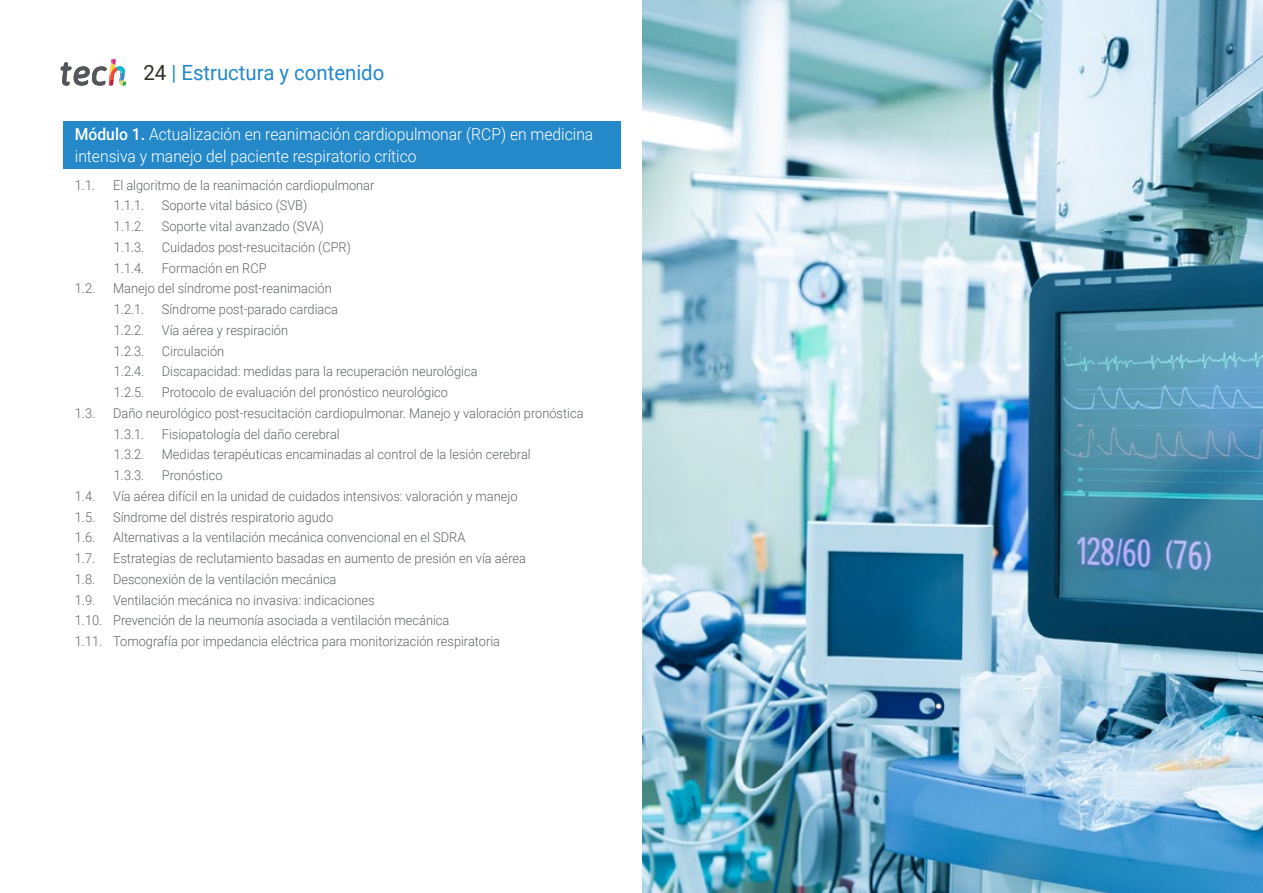
<style>
.page{position:relative;width:1263px;height:893px;background:#fff}
.page>*{position:absolute;margin:0;border:0;box-sizing:border-box;transform-origin:0 0}
.t1{font:21px "Roboto";color:#2488c9}
.t2{font:300 16.5px/22.5px "Roboto";color:#fff;scale:.95 1}
.t3{font:300 13.5px/20.7px "Roboto";color:#61646a;scale:.95 1}
.s1{color:#312e20}
.s2{font-weight:500}
</style>
<div class="page">
<div style="left:64px;top:121px;width:557px;height:48px;background:#2488c9"></div>
<img style="left:642px;top:0;width:621px;height:893px">
<svg style="left:61px;top:59px;width:65px;height:27px"></svg>
<h1 class="t1" style="left:144px;top:57px;width:242px"><span class="s1">24</span> | Estructura y contenido</h1>
<p class="t2" style="left:75px;top:122px;width:547px"><span class="s2">Módulo 1.</span> Actualización en reanimación cardiopulmonar (RCP) en medicina intensiva y manejo del paciente respiratorio crítico</p>
<p class="t3" style="left:75px;top:174px;width:23px">1.1.</p>
<p class="t3" style="left:113px;top:174px;width:277px">El algoritmo de la reanimación cardiopulmonar<br>1.1.1.</p>
<p class="t3" style="left:162px;top:195px;width:155px">Soporte vital básico (SVB)</p>
<p class="t3" style="left:114px;top:215px;width:34px">1.1.2.</p>
<p class="t3" style="left:162px;top:215px;width:172px">Soporte vital avanzado (SVA)</p>
<p class="t3" style="left:114px;top:236px;width:34px">1.1.3.</p>
<p class="t3" style="left:162px;top:236px;width:200px">Cuidados post-resucitación (CPR)</p>
<p class="t3" style="left:114px;top:257px;width:34px">1.1.4.</p>
<p class="t3" style="left:162px;top:257px;width:112px">Formación en RCP</p>
<p class="t3" style="left:75px;top:278px;width:23px">1.2.</p>
<p class="t3" style="left:113px;top:278px;width:232px">Manejo del síndrome post-reanimación<br>1.2.1.</p>
<p class="t3" style="left:162px;top:298px;width:187px">Síndrome post-parado cardiaca</p>
<p class="t3" style="left:114px;top:319px;width:34px">1.2.2.</p>
<p class="t3" style="left:162px;top:319px;width:134px">Vía aérea y respiración</p>
<p class="t3" style="left:114px;top:340px;width:34px">1.2.3.</p>
<p class="t3" style="left:162px;top:340px;width:67px">Circulación</p>
<p class="t3" style="left:114px;top:361px;width:34px">1.2.4.</p>
<p class="t3" style="left:162px;top:361px;width:334px">Discapacidad: medidas para la recuperación neurológica</p>
<p class="t3" style="left:114px;top:381px;width:34px">1.2.5.</p>
<p class="t3" style="left:162px;top:381px;width:303px">Protocolo de evaluación del pronóstico neurológico</p>
<p class="t3" style="left:75px;top:402px;width:23px">1.3.</p>
<p class="t3" style="left:113px;top:402px;width:497px">Daño neurológico post-resucitación cardiopulmonar. Manejo y valoración pronóstica<br>1.3.1.</p>
<p class="t3" style="left:162px;top:423px;width:189px">Fisiopatología del daño cerebral</p>
<p class="t3" style="left:114px;top:444px;width:34px">1.3.2.</p>
<p class="t3" style="left:162px;top:444px;width:390px">Medidas terapéuticas encaminadas al control de la lesión cerebral</p>
<p class="t3" style="left:114px;top:464px;width:34px">1.3.3.</p>
<p class="t3" style="left:162px;top:464px;width:65px">Pronóstico</p>
<p class="t3" style="left:75px;top:485px;width:23px">1.4.</p>
<p class="t3" style="left:113px;top:485px;width:427px">Vía aérea difícil en la unidad de cuidados intensivos: valoración y manejo</p>
<p class="t3" style="left:75px;top:506px;width:23px">1.5.</p>
<p class="t3" style="left:113px;top:506px;width:233px">Síndrome del distrés respiratorio agudo</p>
<p class="t3" style="left:75px;top:527px;width:23px">1.6.</p>
<p class="t3" style="left:113px;top:527px;width:372px">Alternativas a la ventilación mecánica convencional en el SDRA</p>
<p class="t3" style="left:75px;top:547px;width:23px">1.7.</p>
<p class="t3" style="left:113px;top:547px;width:436px">Estrategias de reclutamiento basadas en aumento de presión en vía aérea</p>
<p class="t3" style="left:75px;top:568px;width:23px">1.8.</p>
<p class="t3" style="left:113px;top:568px;width:237px">Desconexión de la ventilación mecánica</p>
<p class="t3" style="left:75px;top:589px;width:23px">1.9.</p>
<p class="t3" style="left:75px;top:589px;width:449px;text-indent:38px">Ventilación mecánica no invasiva: indicaciones<br>1.10. Prevención de la neumonía asociada a ventilación mecánica<br>1.11. Tomografía por impedancia eléctrica para monitorización respiratoria</p>
</div>
